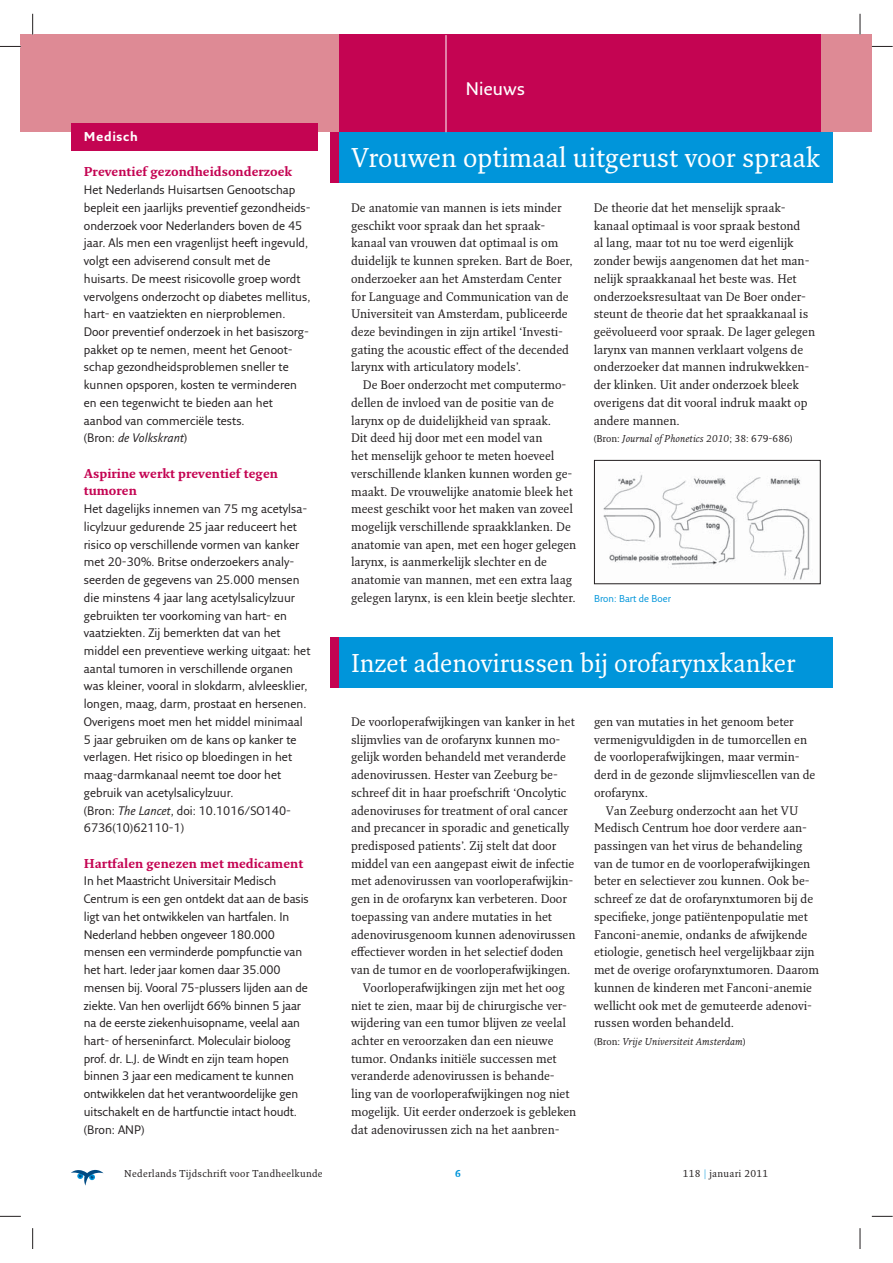
<style>
.page{position:relative;width:893px;height:1263px;background:#fff}
.page>*{position:absolute;margin:0;border:0;box-sizing:border-box;transform-origin:0 0}
.t1{font:26.4px "Fresco Plus Pro";color:#fff}
.t2{font:25.05px "Fresco Plus Pro";color:#fff}
.t3{font:600 17.7px "Fresco Sans Plus Pro";letter-spacing:.015em;color:#fff}
.t4{font:700 12.45px/17.7px "Fresco Plus Pro";color:#c40452}
.t5{font:700 12.45px "Fresco Sans Plus Pro";letter-spacing:.05em;color:#fff}
.t6{font:12px/17.7px "Fresco Plus Pro";color:#231f20}
.t7{font:12px/17.7px "Fresco Sans Plus Pro";color:#231f20}
.t8{font:italic 9.75px "Fresco Plus Pro";color:#231f20}
.t9{font:9.75px "Fresco Plus Pro";letter-spacing:.03em;color:#231f20}
.t10{font:9.75px "Fresco Sans Plus Pro";color:#0095da}
.t11{font:700 9.75px "Fresco Plus Pro";color:#0095da}
.s1{font-style:italic}
.s2{font-style:normal}
.s3{color:#0095da}
</style>
<div class="page">
<svg style="left:71px;top:1170px;width:33px;height:16px"></svg>
<div style="left:21px;top:35px;width:851px;height:97px;background:#de8a95"></div>
<div style="left:339px;top:35px;width:481px;height:97px;background:#c40452"></div>
<div style="left:339px;top:132px;width:493px;height:50px;background:#0095da"></div>
<div style="left:330px;top:132px;width:9px;height:50px;background:#c40452"></div>
<hr style="left:446px;top:35px;width:1px;height:97px;background:#fff">
<div style="left:71px;top:123px;width:247px;height:28px;background:#c40452"></div>
<div style="left:339px;top:637px;width:493px;height:51px;background:#0095da"></div>
<div style="left:330px;top:637px;width:9px;height:51px;background:#c40452"></div>
<img style="left:603px;top:475px;width:207px;height:105px">
<div style="left:594px;top:460px;width:226px;height:124px;border:1px solid #231f20"></div>
<svg style="left:0;top:46px;width:21px;height:1px"></svg>
<svg style="left:872px;top:46px;width:21px;height:1px"></svg>
<svg style="left:0;top:1216px;width:21px;height:1px"></svg>
<svg style="left:872px;top:1216px;width:21px;height:1px"></svg>
<svg style="left:32px;top:14px;width:1px;height:21px"></svg>
<svg style="left:32px;top:1228px;width:1px;height:21px"></svg>
<svg style="left:860px;top:14px;width:1px;height:21px"></svg>
<svg style="left:860px;top:1228px;width:1px;height:21px"></svg>
<p class="t5" style="left:84px;top:131px;width:56px">Medisch</p>
<p class="t4" style="left:84px;top:164px;width:210px">Preventief gezondheidsonderzoek</p>
<p class="t7" style="left:84px;top:182px;width:228px">Het Nederlands Huisartsen Genootschap bepleit een jaarlijks preventief gezondheids&shy;onderzoek voor Nederlanders boven de 45 jaar. Als men een vragenlijst heeft ingevuld, volgt een adviserend consult met de huisarts. De meest risicovolle groep wordt vervolgens onderzocht op diabetes mellitus, hart- en vaatziekten en nierproblemen.<br>Door preventief onderzoek in het basiszorg&shy;pakket op te nemen, meent het Genoot&shy;schap gezondheidsproblemen sneller te kunnen opsporen, kosten te verminderen en een tegenwicht te bieden aan het aanbod van commerciële tests.<br>(Bron: <span class="s1">de Volkskrant</span>)</p>
<p class="t4" style="left:84px;top:466px;width:196px">Aspirine werkt preventief tegen tumoren</p>
<p class="t7" style="left:84px;top:501px;width:228px">Het dagelijks innemen van 75 mg acetylsa&shy;licylzuur gedurende 25 jaar reduceert het risico op verschillende vormen van kanker met 20-30%. Britse onderzoekers analy&shy;seerden de gegevens van 25.000 mensen die minstens 4 jaar lang acetylsalicylzuur gebruikten ter voorkoming van hart- en vaatziekten. Zij bemerkten dat van het middel een preventieve werking uitgaat: het aantal tumoren in verschillende organen was kleiner, vooral in slokdarm, alvleesklier, longen, maag, darm, prostaat en hersenen.<br>Overigens moet men het middel minimaal 5 jaar gebruiken om de kans op kanker te verlagen. Het risico op bloedingen in het maag-darmkanaal neemt toe door het gebruik van acetylsalicylzuur.<br>(Bron: <span class="s1">The Lancet</span>, doi: 10.1016/SO140- 6736(10)62110-1)</p>
<p class="t4" style="left:84px;top:856px;width:221px">Hartfalen genezen met medicament</p>
<p class="t7" style="left:84px;top:874px;width:226px">In het Maastricht Universitair Medisch Centrum is een gen ontdekt dat aan de basis ligt van het ontwikkelen van hartfalen. In Nederland hebben ongeveer 180.000 mensen een verminderde pompfunctie van het hart. Ieder jaar komen daar 35.000 mensen bij. Vooral 75-plussers lijden aan de ziekte. Van hen overlijdt 66% binnen 5 jaar na de eerste ziekenhuisopname, veelal aan hart- of herseninfarct. Moleculair bioloog prof. dr. L.J. de Windt en zijn team hopen binnen 3 jaar een medicament te kunnen ontwikkelen dat het verantwoordelijke gen uitschakelt en de hartfunctie intact houdt. (Bron: ANP)</p>
<h3 class="t3" style="left:466px;top:79px;width:61px">Nieuws</h3>
<h1 class="t1" style="left:351px;top:147px;width:470px">Vrouwen optimaal uitgerust voor spraak</h1>
<p class="t6" style="left:351px;top:200px;width:223px">De anatomie van mannen is iets minder geschikt voor spraak dan het spraak&shy;kanaal van vrouwen dat optimaal is om duidelijk te kunnen spreken. Bart de Boer, onderzoeker aan het Amsterdam Center for Language and Communication van de Universiteit van Amsterdam, publiceerde deze bevindingen in zijn artikel ‘Investi&shy;gating the acoustic effect of the decended larynx with articulatory models’.</p>
<p class="t6" style="left:351px;top:377px;width:227px;text-indent:12px">De Boer onderzocht met computermo&shy;dellen de invloed van de positie van de larynx op de duidelijkheid van spraak.<br>Dit deed hij door met een model van<br>het menselijk gehoor te meten hoeveel verschillende klanken kunnen worden ge&shy;maakt. De vrouwelijke anatomie bleek het meest geschikt voor het maken van zoveel mogelijk verschillende spraakklanken. De anatomie van apen, met een hoger gelegen larynx, is aanmerkelijk slechter en de anatomie van mannen, met een extra laag gelegen larynx, is een klein beetje slechter.</p>
<p class="t6" style="left:594px;top:200px;width:223px">De theorie dat het menselijk spraak&shy;kanaal optimaal is voor spraak bestond<br>al lang, maar tot nu toe werd eigenlijk zonder bewijs aangenomen dat het man&shy;nelijk spraakkanaal het beste was. Het onderzoeksresultaat van De Boer onder&shy;steunt de theorie dat het spraakkanaal is geëvolueerd voor spraak. De lager gelegen larynx van mannen verklaart volgens de onderzoeker dat mannen indrukwekken&shy;der klinken. Uit ander onderzoek bleek overigens dat dit vooral indruk maakt op andere mannen.</p>
<p class="t8" style="left:594px;top:435px;width:200px"><span class="s2">(Bron:</span> Journal of Phonetics 2010<span class="s2">; 38: 679-686)</span></p>
<p class="t10" style="left:594px;top:594px;width:78px">Bron: Bart de Boer</p>
<h2 class="t2" style="left:351px;top:653px;width:446px">Inzet adenovirussen bij orofarynxkanker</h2>
<p class="t6" style="left:351px;top:714px;width:225px">De voorloperafwijkingen van kanker in het</p>
<p class="t6" style="left:351px;top:732px;width:211px">slijmvlies van de orofarynx kunnen mo-</p>
<p class="t6" style="left:351px;top:749px;width:216px">gelijk worden behandeld met veranderde</p>
<p class="t6" style="left:351px;top:767px;width:208px">adenovirussen. Hester van Zeeburg be-</p>
<p class="t6" style="left:351px;top:785px;width:217px">schreef dit in haar proefschrift ‘Oncolytic</p>
<p class="t6" style="left:351px;top:803px;width:218px">adenoviruses for treatment of oral cancer</p>
<p class="t6" style="left:351px;top:820px;width:220px">and precancer in sporadic and genetically</p>
<p class="t6" style="left:351px;top:838px;width:207px">predisposed patients’. Zij stelt dat door</p>
<p class="t6" style="left:351px;top:856px;width:225px">middel van een aangepast eiwit de infectie</p>
<p class="t6" style="left:351px;top:874px;width:224px">met adenovirussen van voorloperafwijkin-</p>
<p class="t6" style="left:351px;top:891px;width:217px">gen in de orofarynx kan verbeteren. Door</p>
<p class="t6" style="left:351px;top:909px;width:202px">toepassing van andere mutaties in het</p>
<p class="t6" style="left:351px;top:927px;width:226px">adenovirusgenoom kunnen adenovirussen</p>
<p class="t6" style="left:351px;top:944px;width:214px">effectiever worden in het selectief doden</p>
<p class="t6" style="left:351px;top:962px;width:221px">van de tumor en de voorloperafwijkingen.</p>
<p class="t6" style="left:363px;top:980px;width:203px">Voorloperafwijkingen zijn met het oog</p>
<p class="t6" style="left:351px;top:998px;width:218px">niet te zien, maar bij de chirurgische ver-</p>
<p class="t6" style="left:351px;top:1015px;width:216px">wijdering van een tumor blijven ze veelal</p>
<p class="t6" style="left:351px;top:1033px;width:204px">achter en veroorzaken dan een nieuwe</p>
<p class="t6" style="left:351px;top:1051px;width:207px">tumor. Ondanks initiële successen met</p>
<p class="t6" style="left:351px;top:1069px;width:205px">veranderde adenovirussen is behande-</p>
<p class="t6" style="left:351px;top:1086px;width:220px">ling van de voorloperafwijkingen nog niet</p>
<p class="t6" style="left:351px;top:1104px;width:227px">mogelijk. Uit eerder onderzoek is gebleken</p>
<p class="t6" style="left:351px;top:1122px;width:210px">dat adenovirussen zich na het aanbren-</p>
<p class="t6" style="left:594px;top:714px;width:223px">gen van mutaties in het genoom beter vermenigvuldigden in de tumorcellen en de voorloperafwijkingen, maar vermin&shy;derd in de gezonde slijmvliescellen van de orofarynx.</p>
<p class="t6" style="left:594px;top:803px;width:226px;text-indent:12px">Van Zeeburg onderzocht aan het VU Medisch Centrum hoe door verdere aan&shy;passingen van het virus de behandeling van de tumor en de voorloperafwijkingen beter en selectiever zou kunnen. Ook be&shy;schreef ze dat de orofarynxtumoren bij de specifieke, jonge patiëntenpopulatie met Fanconi-anemie, ondanks de afwijkende etiologie, genetisch heel vergelijkbaar zijn met de overige orofarynxtumoren. Daarom kunnen de kinderen met Fanconi-anemie wellicht ook met de gemuteerde adenovi&shy;russen worden behandeld.</p>
<p class="t8" style="left:594px;top:1037px;width:153px"><span class="s2">(Bron:</span> Vrije Universiteit Amsterdam<span class="s2">)</span></p>
<p class="t9" style="left:124px;top:1170px;width:200px">Nederlands Tijdschrift voor Tandheelkunde</p>
<p class="t11" style="left:455px;top:1170px;width:7px">6</p>
<p class="t9" style="left:683px;top:1170px;width:87px">118 <span class="s3">|</span> januari 2011</p>
</div>
